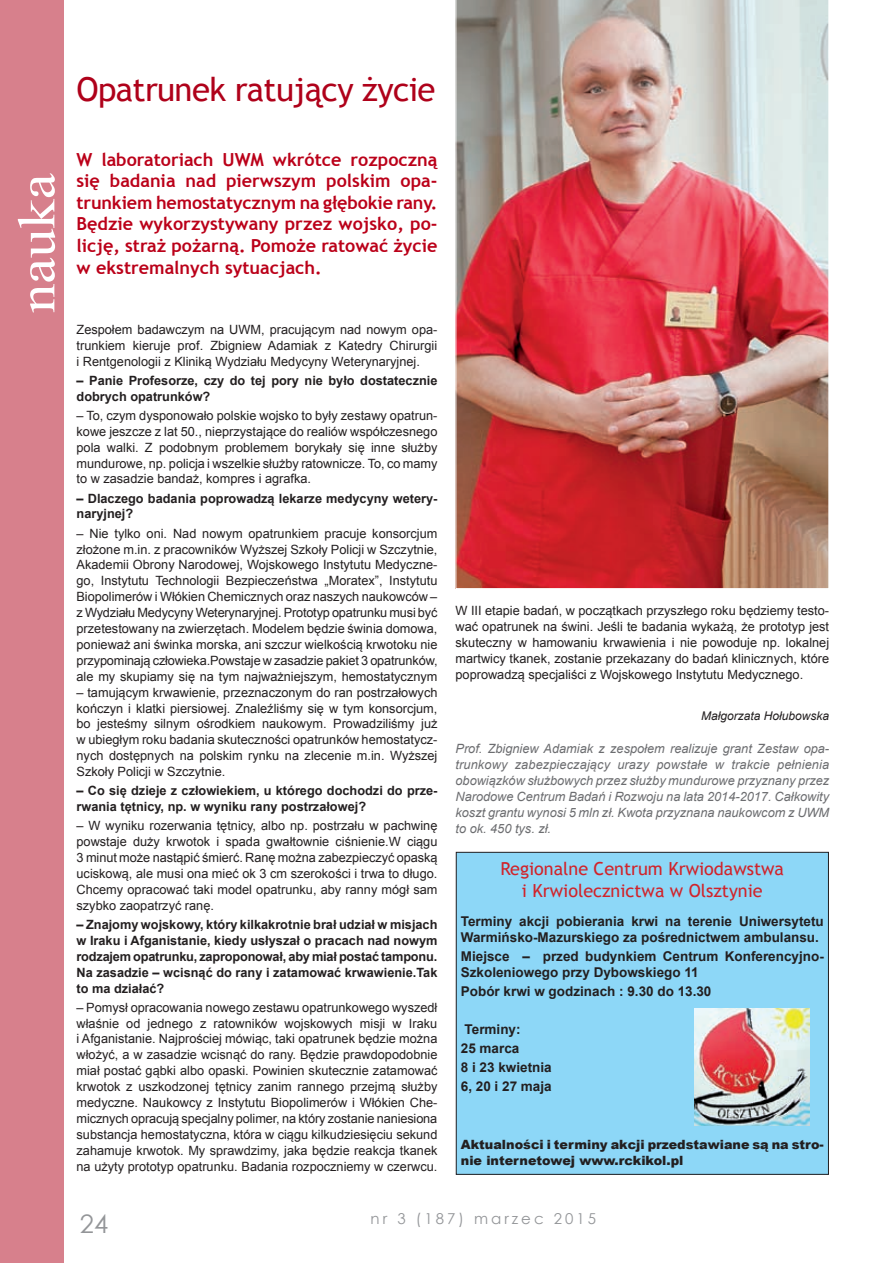
<style>
.page{position:relative;width:893px;height:1263px;background:#fff}
.page>*{position:absolute;margin:0;border:0;box-sizing:border-box;transform-origin:0 0}
.t1{font:52.65px "Times New Roman";color:#fff;scale:1.11 1}
.t2{font:33px "Trebuchet MS";letter-spacing:-.02em;color:#af011a}
.t3{font:25.5px "Century Gothic";color:#939598}
.t4{font:700 18px/21.6px "Trebuchet MS";color:#bb0119;text-align:justify}
.t5{font:18px/21.6px "Trebuchet MS";color:#d1232a;text-align:center}
.t6{font:15px "Century Gothic";letter-spacing:.2em;color:#939598}
.t7{font:700 13.5px/19.2px "Arial";color:#231f20}
.t8{font:12.75px/15.9px "Arial";color:#231f20;text-align:justify}
.t9{font:700 12.75px/15.9px "Arial";color:#231f20}
.t10{font:italic 12.75px/15.9px "Arial";color:#6c6d70;text-align:justify}
.t11{font:900 12.75px/15.9px "Arial";color:#231f20}
.t12{font:italic 12px "Arial";color:#231f20}
</style>
<div class="page">
<div style="left:0;top:0;width:64px;height:1263px;background:#d7808c"></div>
<img style="left:455px;top:0;width:374px;height:589px">
<div style="left:456px;top:852px;width:372px;height:322px;background:#8dd7f7"></div>
<div style="left:456px;top:852px;width:373px;height:323px;border:1px solid #231f20"></div>
<img style="left:694px;top:1009px;width:116px;height:117px">
<h1 class="t1" style="left:1px;top:313px;width:127px;rotate:-90deg">nauka</h1>
<h2 class="t2" style="left:77px;top:70px;width:360px">Opatrunek ratujący życie</h2>
<p class="t4" style="left:77px;top:148px;width:362px">W laboratoriach UWM wkrótce rozpoczną się badania nad pierwszym polskim opa&shy;trunkiem hemostatycznym na głębokie rany.<br>Będzie wykorzystywany przez wojsko, po&shy;licję, straż pożarną. Pomoże ratować życie w ekstremalnych sytuacjach.</p>
<p class="t8" style="left:77px;top:322px;width:362px">Zespołem badawczym na UWM, pracującym nad nowym opa&shy;trunkiem kieruje prof. Zbigniew Adamiak z Katedry Chirurgii i Rentgenologii z Kliniką Wydziału Medycyny Weterynaryjnej.</p>
<p class="t9" style="left:77px;top:373px;width:362px">– Panie Profesorze, czy do tej pory nie było dostatecznie dobrych opatrunków?</p>
<p class="t8" style="left:77px;top:408px;width:362px">– To, czym dysponowało polskie wojsko to były zestawy opatrun&shy;kowe jeszcze z lat 50., nieprzystające do realiów współczesnego pola walki. Z podobnym problemem borykały się inne służby mundurowe, np. policja i wszelkie służby ratownicze. To, co mamy to w zasadzie bandaż, kompres i agrafka.</p>
<p class="t9" style="left:77px;top:490px;width:362px">– Dlaczego badania poprowadzą lekarze medycyny wetery&shy;naryjnej?</p>
<p class="t8" style="left:77px;top:525px;width:363px">– Nie tylko oni. Nad nowym opatrunkiem pracuje konsorcjum złożone m.in. z pracowników Wyższej Szkoły Policji w Szczytnie, Akademii Obrony Narodowej, Wojskowego Instytutu Medyczne&shy;go, Instytutu Technologii Bezpieczeństwa „Moratex”, Instytutu Biopolimerów i Włókien Chemicznych oraz naszych naukowców – z Wydziału Medycyny Weterynaryjnej. Prototyp opatrunku musi być przetestowany na zwierzętach. Modelem będzie świnia domowa, ponieważ ani świnka morska, ani szczur wielkością krwotoku nie przypominają człowieka.Powstaje w zasadzie pakiet 3 opatrunków, ale my skupiamy się na tym najważniejszym, hemostatycznym</p>
<p class="t8" style="left:77px;top:684px;width:362px">– tamującym krwawienie, przeznaczonym do ran postrzałowych kończyn i klatki piersiowej. Znaleźliśmy się w tym konsorcjum, bo jesteśmy silnym ośrodkiem naukowym. Prowadziliśmy już w ubiegłym roku badania skuteczności opatrunków hemostatycz&shy;nych dostępnych na polskim rynku na zlecenie m.in. Wyższej Szkoły Policji w Szczytnie.</p>
<p class="t9" style="left:77px;top:783px;width:362px">– Co się dzieje z człowiekiem, u którego dochodzi do prze&shy;rwania tętnicy, np. w wyniku rany postrzałowej?</p>
<p class="t8" style="left:77px;top:818px;width:363px">– W wyniku rozerwania tętnicy, albo np. postrzału w pachwinę powstaje duży krwotok i spada gwałtownie ciśnienie.W ciągu 3 minut może nastąpić śmierć. Ranę można zabezpieczyć opaską uciskową, ale musi ona mieć ok 3 cm szerokości i trwa to długo.<br>Chcemy opracować taki model opatrunku, aby ranny mógł sam szybko zaopatrzyć ranę.</p>
<p class="t9" style="left:77px;top:917px;width:362px;text-align:justify">– Znajomy wojskowy, który kilkakrotnie brał udział w misjach w Iraku i Afganistanie, kiedy usłyszał o pracach nad nowym rodzajem opatrunku, zaproponował, aby miał postać tamponu.<br>Na zasadzie – wcisnąć do rany i zatamować krwawienie.Tak to ma działać?</p>
<p class="t8" style="left:77px;top:999px;width:362px">– Pomysł opracowania nowego zestawu opatrunkowego wyszedł właśnie od jednego z ratowników wojskowych misji w Iraku i Afganistanie. Najprościej mówiąc, taki opatrunek będzie można włożyć, a w zasadzie wcisnąć do rany. Będzie prawdopodobnie miał postać gąbki albo opaski. Powinien skutecznie zatamować krwotok z uszkodzonej tętnicy zanim rannego przejmą służby medyczne. Naukowcy z Instytutu Biopolimerów i Włókien Che&shy;micznych opracują specjalny polimer, na który zostanie naniesiona substancja hemostatyczna, która w ciągu kilkudziesięciu sekund zahamuje krwotok. My sprawdzimy, jaka będzie reakcja tkanek na użyty prototyp opatrunku. Badania rozpoczniemy w czerwcu.</p>
<p class="t8" style="left:455px;top:603px;width:375px">W III etapie badań, w początkach przyszłego roku będziemy testo&shy;wać opatrunek na świni. Jeśli te badania wykażą, że prototyp jest skuteczny w hamowaniu krwawienia i nie powoduje np. lokalnej martwicy tkanek, zostanie przekazany do badań klinicznych, które poprowadzą specjaliści z Wojskowego Instytutu Medycznego.</p>
<p class="t12" style="left:701px;top:708px;width:130px">Małgorzata Hołubowska</p>
<p class="t10" style="left:455px;top:741px;width:375px">Prof. Zbigniew Adamiak z zespołem realizuje grant Zestaw opa&shy;trunkowy zabezpieczający urazy powstałe w trakcie pełnienia obowiązków służbowych przez służby mundurowe przyznany przez Narodowe Centrum Badań i Rozwoju na lata 2014-2017. Całkowity koszt grantu wynosi 5 mln zł. Kwota przyznana naukowcom z UWM to ok. 450 tys. zł.</p>
<h3 class="t5" style="left:501px;top:858px;width:285px">Regionalne Centrum Krwiodawstwa i Krwiolecznictwa w Olsztynie</h3>
<p class="t7" style="left:461px;top:913px;width:364px;line-height:15.9px">Terminy akcji pobierania krwi na terenie Uniwersytetu<br>Warmińsko-Mazurskiego za pośrednictwem ambulansu.</p>
<p class="t7" style="left:461px;top:948px;width:364px;line-height:15.9px">Miejsce – przed budynkiem Centrum Konferencyjno-<br>Szkoleniowego przy Dybowskiego 11</p>
<p class="t7" style="left:461px;top:982px;width:252px">Pobór krwi w godzinach : 9.30 do 13.30</p>
<p class="t7" style="left:461px;top:1020px;width:92px">Terminy:<br>25 marca<br>8 i 23 kwietnia<br>6, 20 i 27 maja</p>
<p class="t11" style="left:461px;top:1136px;width:364px">Aktualności i terminy akcji przedstawiane są na stro&shy;nie internetowej www.rckikol.pl</p>
<h3 class="t3" style="left:80px;top:1206px;width:30px">24</h3>
<p class="t6" style="left:371px;top:1208px;width:227px">nr 3 (187) marzec 2015</p>
</div>
